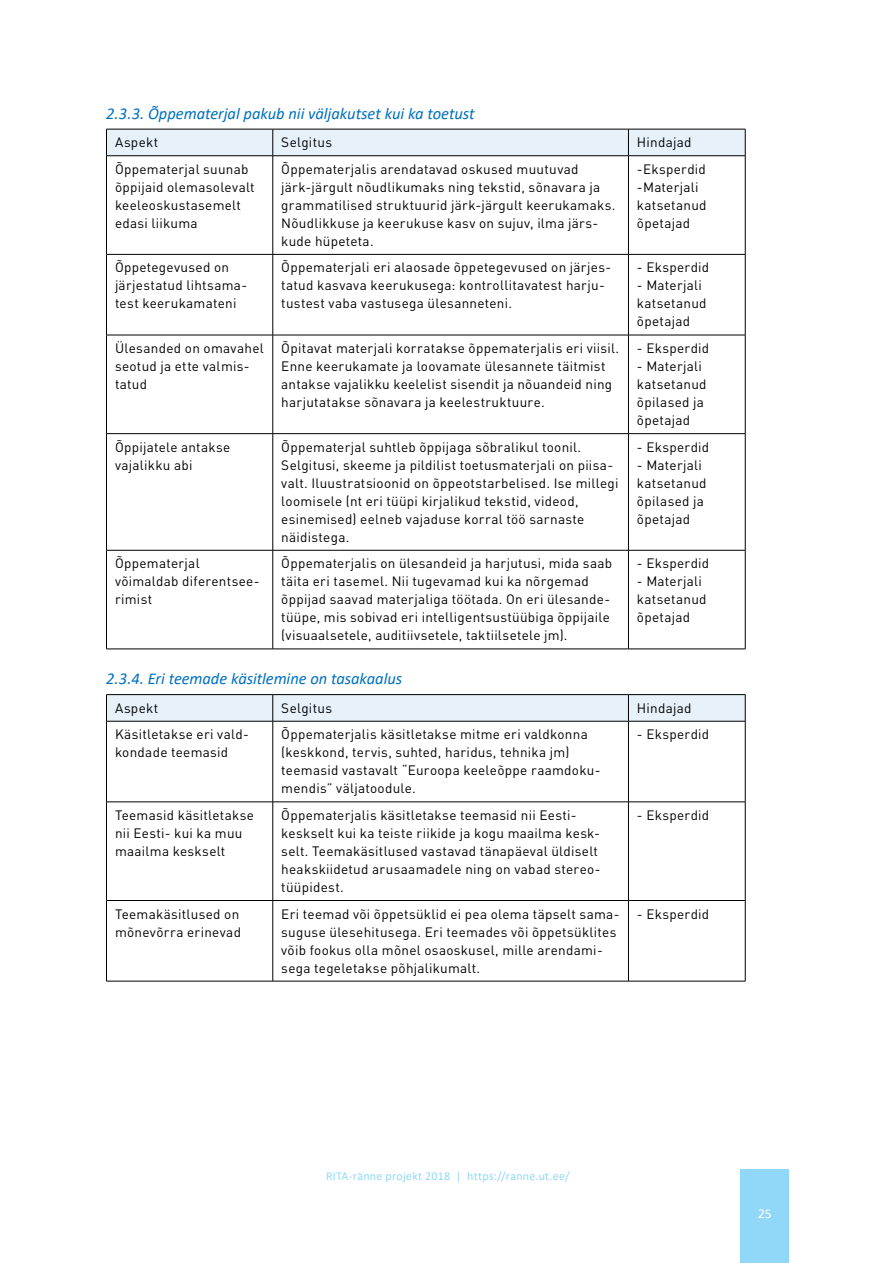
<style>
.page{position:relative;width:893px;height:1263px;background:#fff}
.page>*{position:absolute;margin:0;border:0;box-sizing:border-box;transform-origin:0 0}
.t1{font:italic 16.5px "Calibri";letter-spacing:-.005em;color:#0070c0}
.t2{font:13.5px/18px "DIN Pro";letter-spacing:.02em;color:#000}
.t3{font:13.5px "Calibri";color:#fff}
.t4{font:12px "Calibri";letter-spacing:.02em;color:#91d8f8}
</style>
<div class="page">
<div style="left:740px;top:1169px;width:49px;height:94px;background:#91d8f8"></div>
<hr style="left:106px;top:156px;width:1px;height:98px;background:#000">
<hr style="left:273px;top:156px;width:1px;height:98px;background:#000">
<hr style="left:628px;top:156px;width:1px;height:98px;background:#000">
<hr style="left:745px;top:156px;width:1px;height:98px;background:#000">
<hr style="left:106px;top:254px;width:167px;height:1px;background:#000">
<hr style="left:106px;top:255px;width:1px;height:80px;background:#000">
<hr style="left:273px;top:254px;width:355px;height:1px;background:#000">
<hr style="left:273px;top:255px;width:1px;height:80px;background:#000">
<hr style="left:628px;top:254px;width:117px;height:1px;background:#000">
<hr style="left:628px;top:255px;width:1px;height:80px;background:#000">
<hr style="left:745px;top:255px;width:1px;height:80px;background:#000">
<hr style="left:106px;top:335px;width:167px;height:1px;background:#000">
<hr style="left:106px;top:335px;width:1px;height:98px;background:#000">
<hr style="left:273px;top:335px;width:355px;height:1px;background:#000">
<hr style="left:273px;top:335px;width:1px;height:98px;background:#000">
<hr style="left:628px;top:335px;width:117px;height:1px;background:#000">
<hr style="left:628px;top:335px;width:1px;height:98px;background:#000">
<hr style="left:745px;top:335px;width:1px;height:98px;background:#000">
<hr style="left:106px;top:433px;width:167px;height:1px;background:#000">
<hr style="left:106px;top:434px;width:1px;height:116px;background:#000">
<hr style="left:273px;top:433px;width:355px;height:1px;background:#000">
<hr style="left:273px;top:434px;width:1px;height:116px;background:#000">
<hr style="left:628px;top:433px;width:117px;height:1px;background:#000">
<hr style="left:628px;top:434px;width:1px;height:116px;background:#000">
<hr style="left:745px;top:434px;width:1px;height:116px;background:#000">
<hr style="left:106px;top:550px;width:167px;height:1px;background:#000">
<hr style="left:106px;top:550px;width:1px;height:99px;background:#000">
<hr style="left:273px;top:550px;width:355px;height:1px;background:#000">
<hr style="left:273px;top:550px;width:1px;height:99px;background:#000">
<hr style="left:628px;top:550px;width:117px;height:1px;background:#000">
<hr style="left:628px;top:550px;width:1px;height:99px;background:#000">
<hr style="left:745px;top:550px;width:1px;height:99px;background:#000">
<hr style="left:106px;top:649px;width:167px;height:1px;background:#000">
<hr style="left:273px;top:649px;width:355px;height:1px;background:#000">
<hr style="left:628px;top:649px;width:117px;height:1px;background:#000">
<svg style="left:106px;top:129px;width:640px;height:27px;background:#dae4eb"></svg>
<hr style="left:628px;top:155px;width:117px;height:1px;background:#000">
<hr style="left:106px;top:721px;width:1px;height:81px;background:#000">
<hr style="left:273px;top:721px;width:1px;height:81px;background:#000">
<hr style="left:628px;top:721px;width:1px;height:81px;background:#000">
<hr style="left:745px;top:721px;width:1px;height:81px;background:#000">
<hr style="left:106px;top:802px;width:167px;height:1px;background:#000">
<hr style="left:106px;top:802px;width:1px;height:98px;background:#000">
<hr style="left:273px;top:802px;width:355px;height:1px;background:#000">
<hr style="left:273px;top:802px;width:1px;height:98px;background:#000">
<hr style="left:628px;top:802px;width:117px;height:1px;background:#000">
<hr style="left:628px;top:802px;width:1px;height:98px;background:#000">
<hr style="left:745px;top:802px;width:1px;height:98px;background:#000">
<hr style="left:106px;top:900px;width:167px;height:1px;background:#000">
<hr style="left:106px;top:901px;width:1px;height:80px;background:#000">
<hr style="left:273px;top:900px;width:355px;height:1px;background:#000">
<hr style="left:273px;top:901px;width:1px;height:80px;background:#000">
<hr style="left:628px;top:900px;width:117px;height:1px;background:#000">
<hr style="left:628px;top:901px;width:1px;height:80px;background:#000">
<hr style="left:745px;top:901px;width:1px;height:80px;background:#000">
<hr style="left:106px;top:981px;width:167px;height:1px;background:#000">
<hr style="left:273px;top:981px;width:355px;height:1px;background:#000">
<hr style="left:628px;top:981px;width:117px;height:1px;background:#000">
<hr style="left:106px;top:694px;width:167px;height:1px;background:#000">
<hr style="left:106px;top:721px;width:167px;height:1px;background:#000">
<hr style="left:273px;top:694px;width:355px;height:1px;background:#000">
<hr style="left:273px;top:721px;width:355px;height:1px;background:#000">
<hr style="left:628px;top:694px;width:117px;height:1px;background:#000">
<svg style="left:106px;top:695px;width:640px;height:26px;background:#e1ebf3"></svg>
<hr style="left:628px;top:721px;width:117px;height:1px;background:#000">
<p class="t1" style="left:106px;top:102px;width:370px">2.3.3. Õppematerjal pakub nii väljakutset kui ka toetust</p>
<p class="t2" style="left:115px;top:132px;width:45px">Aspekt</p>
<p class="t2" style="left:281px;top:132px;width:52px">Selgitus</p>
<p class="t2" style="left:637px;top:132px;width:56px">Hindajad</p>
<p class="t2" style="left:115px;top:159px;width:141px">Õppematerjal suunab õppijaid olemasolevalt keeleoskustasemelt edasi liikuma</p>
<p class="t2" style="left:281px;top:159px;width:336px">Õppematerjalis arendatavad oskused muutuvad järk-järgult nõudlikumaks ning tekstid, sõnavara ja grammatilised struktuurid järk-järgult keerukamaks.<br>Nõudlikkuse ja keerukuse kasv on sujuv, ilma järs&shy;kude hüpeteta.</p>
<p class="t2" style="left:637px;top:159px;width:71px">-Eksperdid -Materjali katsetanud õpetajad</p>
<p class="t2" style="left:115px;top:257px;width:134px">Õppetegevused on järjestatud lihtsama&shy;test keerukamateni</p>
<p class="t2" style="left:281px;top:257px;width:331px">Õppematerjali eri alaosade õppetegevused on järjes&shy;tatud kasvava keerukusega: kontrollitavatest harju&shy;tustest vaba vastusega ülesanneteni.</p>
<p class="t2" style="left:637px;top:257px;width:74px">- Eksperdid</p>
<p class="t2" style="left:637px;top:275px;width:71px">- Materjali katsetanud õpetajad</p>
<p class="t2" style="left:115px;top:338px;width:150px">Ülesanded on omavahel seotud ja ette valmis&shy;tatud</p>
<p class="t2" style="left:281px;top:338px;width:339px">Õpitavat materjali korratakse õppematerjalis eri viisil.<br>Enne keerukamate ja loovamate ülesannete täitmist antakse vajalikku keelelist sisendit ja nõuandeid ning harjutatakse sõnavara ja keelestruktuure.</p>
<p class="t2" style="left:637px;top:338px;width:74px">- Eksperdid</p>
<p class="t2" style="left:637px;top:356px;width:71px">- Materjali katsetanud õpilased ja õpetajad</p>
<p class="t2" style="left:115px;top:436px;width:117px">Õppijatele antakse vajalikku abi</p>
<p class="t2" style="left:281px;top:436px;width:339px">Õppematerjal suhtleb õppijaga sõbralikul toonil.<br>Selgitusi, skeeme ja pildilist toetusmaterjali on piisa&shy;valt. Iluustratsioonid on õppeotstarbelised. Ise millegi loomisele (nt eri tüüpi kirjalikud tekstid, videod, esinemised) eelneb vajaduse korral töö sarnaste näidistega.</p>
<p class="t2" style="left:637px;top:436px;width:74px">- Eksperdid</p>
<p class="t2" style="left:637px;top:454px;width:71px">- Materjali katsetanud õpilased ja õpetajad</p>
<p class="t2" style="left:115px;top:553px;width:146px">Õppematerjal võimaldab diferentsee&shy;rimist</p>
<p class="t2" style="left:281px;top:553px;width:332px">Õppematerjalis on ülesandeid ja harjutusi, mida saab täita eri tasemel. Nii tugevamad kui ka nõrgemad õppijad saavad materjaliga töötada. On eri ülesande&shy;tüüpe, mis sobivad eri intelligentsustüübiga õppijaile (visuaalsetele, auditiivsetele, taktiilsetele jm).</p>
<p class="t2" style="left:637px;top:553px;width:74px">- Eksperdid</p>
<p class="t2" style="left:637px;top:571px;width:71px">- Materjali katsetanud õpetajad</p>
<p class="t1" style="left:106px;top:667px;width:297px">2.3.4. Eri teemade käsitlemine on tasakaalus</p>
<p class="t2" style="left:115px;top:697px;width:45px">Aspekt</p>
<p class="t2" style="left:281px;top:697px;width:52px">Selgitus</p>
<p class="t2" style="left:637px;top:697px;width:56px">Hindajad</p>
<p class="t2" style="left:115px;top:724px;width:135px">Käsitletakse eri vald&shy;kondade teemasid</p>
<p class="t2" style="left:281px;top:724px;width:321px">Õppematerjalis käsitletakse mitme eri valdkonna (keskkond, tervis, suhted, haridus, tehnika jm) teemasid vastavalt “Euroopa keeleõppe raamdoku&shy;mendis” väljatoodule.</p>
<p class="t2" style="left:637px;top:724px;width:74px">- Eksperdid</p>
<p class="t2" style="left:115px;top:805px;width:141px">Teemasid käsitletakse nii Eesti- kui ka muu maailma keskselt</p>
<p class="t2" style="left:281px;top:805px;width:321px">Õppematerjalis käsitletakse teemasid nii Eesti&shy;keskselt kui ka teiste riikide ja kogu maailma kesk&shy;selt. Teemakäsitlused vastavad tänapäeval üldiselt heakskiidetud arusaamadele ning on vabad stereo&shy;tüüpidest.</p>
<p class="t2" style="left:637px;top:805px;width:74px">- Eksperdid</p>
<p class="t2" style="left:115px;top:903px;width:128px">Teemakäsitlused on mõnevõrra erinevad</p>
<p class="t2" style="left:281px;top:903px;width:340px">Eri teemad või õppetsüklid ei pea olema täpselt sama&shy;suguse ülesehitusega. Eri teemades või õppetsüklites võib fookus olla mõnel osaoskusel, mille arendami&shy;sega tegeletakse põhjalikumalt.</p>
<p class="t2" style="left:637px;top:903px;width:74px">- Eksperdid</p>
<p class="t4" style="left:326px;top:1167px;width:245px">RITA-ränne projekt 2018 | https://ranne.ut.ee/</p>
<p class="t3" style="left:758px;top:1204px;width:15px">25</p>
</div>
